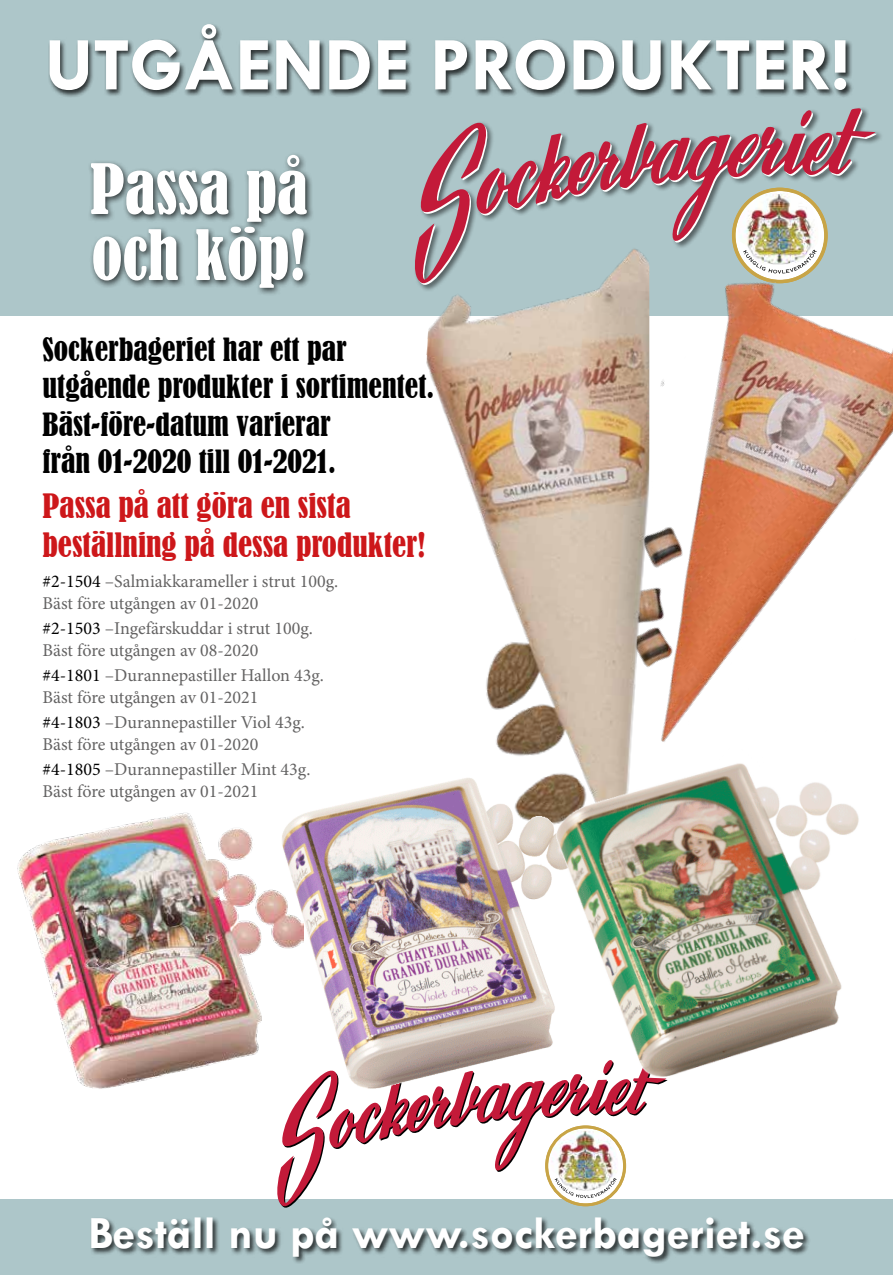
<style>
.page{position:relative;width:893px;height:1276px;background:#fff}
.page>*{position:absolute;margin:0;border:0;box-sizing:border-box;transform-origin:0 0}
.t1{font:700 76.5px "Tw Cen";color:#fff}
.t2{font:condensed 64.5px/66px "Bernard";color:#fff}
.t3{font:700 46.5px "Tw Cen";color:#fff}
.t4{font:condensed 31.5px/39px "Bernard";color:#cd171a}
.t5{font:condensed 30px/37.5px "Bernard";color:#000}
.t6{font:18px/21.6px "Minion Pro";color:#646363}
.s1{color:#000}
</style>
<div class="page">
<div style="left:0;top:0;width:893px;height:315px;background:#adc6c9"></div>
<div style="left:0;top:1199px;width:893px;height:76px;background:#adc6c9"></div>
<div style="left:48px;top:23px;width:806px;height:75px;background:#000;opacity:.75"></div>
<svg style="left:418px;top:124px;width:55px;height:118px"></svg>
<svg style="left:473px;top:108px;width:402px;height:135px"></svg>
<svg style="left:734px;top:189px;width:92px;height:92px"></svg>
<svg style="left:743px;top:264px;width:74px;height:8px"></svg>
<img style="left:738px;top:193px;width:81px;height:71px">
<div style="left:732px;top:188px;width:96px;height:95px;border:3px solid #c8a446;border-radius:50%"></div>
<div style="left:90px;top:1216px;width:720px;height:48px;background:#000;opacity:.75"></div>
<svg style="left:277px;top:1114px;width:362px;height:94px"></svg>
<img style="left:550px;top:1130px;width:69px;height:60px">
<div style="left:545px;top:1125px;width:81px;height:81px;border:3px solid #c8a446;border-radius:50%"></div>
<img style="left:649px;top:272px;width:244px;height:470px">
<img style="left:415px;top:242px;width:234px;height:514px">
<img style="left:17px;top:813px;width:262px;height:276px">
<img style="left:279px;top:775px;width:305px;height:352px">
<img style="left:550px;top:747px;width:309px;height:367px">
<div style="left:87px;top:151px;width:228px;height:145px;background:#000;opacity:.75"></div>
<h1 class="t1" style="left:45px;top:19px;width:805px">UTGÅENDE PRODUKTER!</h1>
<h2 class="t2" style="left:90px;top:157px;width:220px">Passa på och köp!</h2>
<h3 class="t5" style="left:43px;top:331px;width:393px">Sockerbageriet har ett par utgående produkter i sortimentet.<br>Bäst-före-datum varierar<br>från 01-2020 till 01-2021.</h3>
<h3 class="t4" style="left:43px;top:487px;width:385px">Passa på att göra en sista beställning på dessa produkter!</h3>
<p class="t6" style="left:43px;top:570px;width:297px"><span class="s1">#2-1504</span> –Salmiakkarameller i strut 100g.<br>Bäst före utgången av 01-2020</p>
<p class="t6" style="left:43px;top:617px;width:272px"><span class="s1">#2-1503</span> –Ingefärskuddar i strut 100g.<br>Bäst före utgången av 08-2020</p>
<p class="t6" style="left:43px;top:665px;width:283px"><span class="s1">#4-1801</span> –Durannepastiller Hallon 43g.<br>Bäst före utgången av 01-2021</p>
<p class="t6" style="left:43px;top:712px;width:264px"><span class="s1">#4-1803</span> –Durannepastiller Viol 43g.<br>Bäst före utgången av 01-2020</p>
<p class="t6" style="left:43px;top:759px;width:269px"><span class="s1">#4-1805</span> –Durannepastiller Mint 43g.<br>Bäst före utgången av 01-2021</p>
<h3 class="t3" style="left:88px;top:1205px;width:718px">Beställ nu på www.sockerbageriet.se</h3>
</div>
